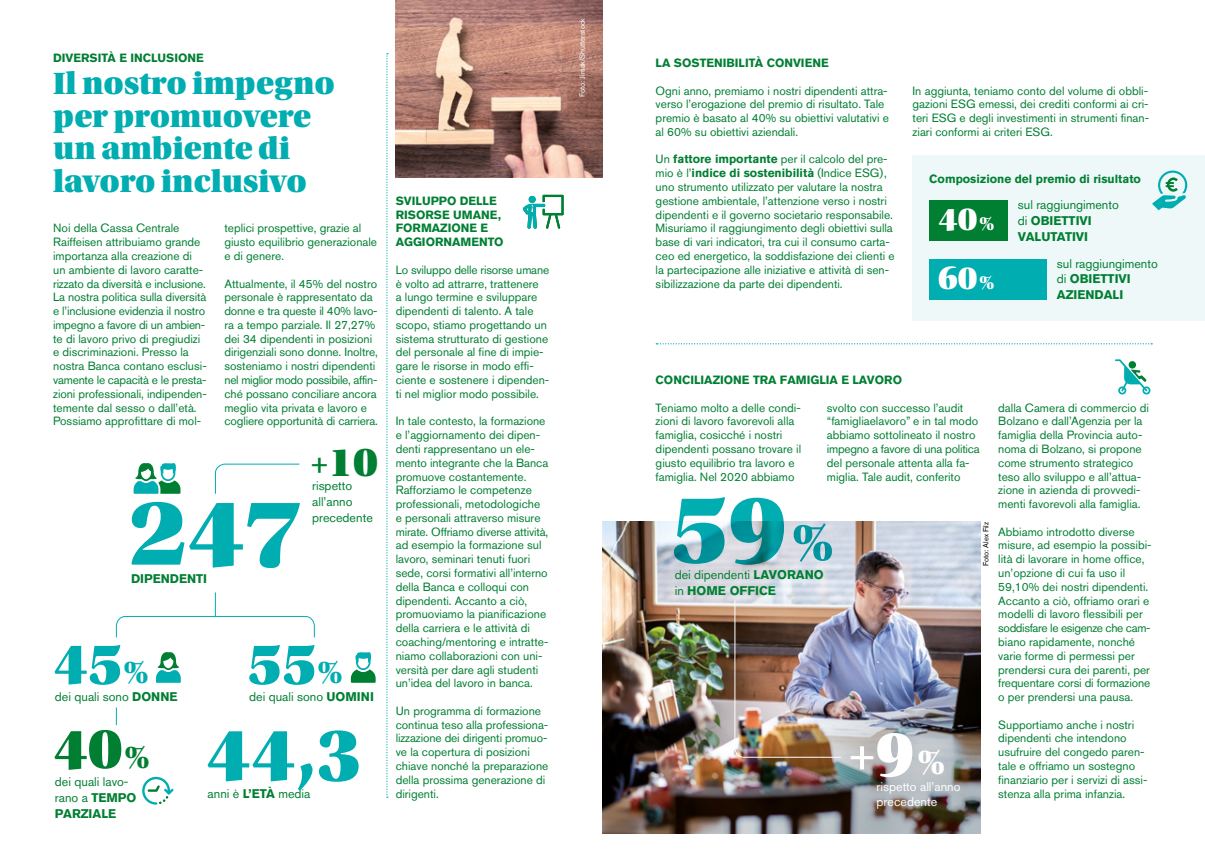
<style>
.page{position:relative;width:1205px;height:851px;background:#fff}
.page>*{position:absolute;margin:0;border:0;box-sizing:border-box;transform-origin:0 0}
.t1{font:98.75px "Utopia Std Black Headline";color:#00adb1}
.t2{font:76.62px "Utopia Std Black Headline";color:#00adb1}
.t3{font:65px "Utopia Std Black Headline";color:#fff}
.t4{font:59.12px "Utopia Std Black Headline";color:#00adb1}
.t5{font:59.12px "Utopia Std Black Headline";color:#007f33}
.t6{font:55.5px "Utopia Std Black Headline";color:#00adb1}
.t7{font:42.38px "Utopia Std Black Headline";color:#007f33}
.t8{font:33.5px "Utopia Std Black Headline";color:#fff}
.t9{font:32.5px/32.5px "Utopia Std Black Headline";color:#00adb1}
.t10{font:12.5px/15.8px "Akzidenz Grotesk BQ";color:#007f33}
.t11{font:12.5px/15.8px "Akzidenz Grotesk BQ";color:#fff}
.t12{font:700 12.5px "Akzidenz Grotesk BQ";color:#007f33}
.t13{font:11.88px/13.8px "Akzidenz Grotesk BQ";color:#007f33}
.t14{font:700 11.88px/13.8px "Akzidenz Grotesk BQ";color:#007f33}
.t15{font:7.5px "Akzidenz Grotesk BQ";color:#fff}
.t16{font:7.5px "Akzidenz Grotesk BQ";color:#000}
.s1{font-size:33.38px}
.s2{font-weight:700}
.s3{font-size:20.12px}
.s4{font-weight:400}
.s5{font-size:36.75px}
</style>
<div class="page">
<div style="left:912px;top:155px;width:293px;height:165px;background:#eff8f8"></div>
<img style="left:602px;top:522px;width:378px;height:52px">
<img style="left:602px;top:574px;width:378px;height:259px">
<svg style="left:386px;top:53px;width:2px;height:744px"></svg>
<svg style="left:656px;top:343px;width:496px;height:1px"></svg>
<img style="left:396px;top:0;width:206px;height:177px">
<img style="left:734px;top:599px;width:108px;height:158px">
<div style="left:930px;top:200px;width:78px;height:40px;background:#007f33"></div>
<div style="left:930px;top:259px;width:117px;height:40px;background:#00adb1"></div>
<svg style="left:523px;top:195px;width:41px;height:34px"></svg>
<div style="left:529px;top:196px;width:7px;height:7px;background:#00adb1;border-radius:50%"></div>
<svg style="left:1152px;top:170px;width:35px;height:40px"></svg>
<svg style="left:1115px;top:359px;width:35px;height:35px"></svg>
<svg style="left:134px;top:463px;width:46px;height:30px"></svg>
<svg style="left:156px;top:652px;width:25px;height:30px"></svg>
<svg style="left:351px;top:652px;width:25px;height:30px"></svg>
<svg style="left:116px;top:592px;width:199px;height:46px"></svg>
<svg style="left:116px;top:707px;width:1px;height:18px"></svg>
<svg style="left:215px;top:463px;width:85px;height:31px"></svg>
<svg style="left:142px;top:776px;width:32px;height:28px"></svg>
<p class="t14" style="left:53px;top:51px;width:152px">DIVERSITÀ E INCLUSIONE</p>
<h3 class="t9" style="left:53px;top:68px;width:283px">Il nostro impegno per promuovere un ambiente di lavoro inclusivo</h3>
<p class="t13" style="left:53px;top:221px;width:155px">Noi della Cassa Centrale<br>Raiffeisen attribuiamo grande importanza alla creazione di un ambiente di lavoro caratte&shy;rizzato da diversità e inclusione.<br>La nostra politica sulla diversità e l’inclusione evidenzia il nostro impegno a favore di un ambien&shy;te di lavoro privo di pregiudizi e discriminazioni. Presso la nostra Banca contano esclusi&shy;vamente le capacità e le presta&shy;zioni professionali, indipenden&shy;temente dal sesso o dall’età.<br>Possiamo approfittare di mol-</p>
<p class="t13" style="left:224px;top:221px;width:154px">teplici prospettive, grazie al giusto equilibrio generazionale e di genere.</p>
<p class="t13" style="left:224px;top:276px;width:155px">Attualmente, il 45% del nostro personale è rappresentato da donne e tra queste il 40% lavo&shy;ra a tempo parziale. Il 27,27% dei 34 dipendenti in posizioni dirigenziali sono donne. Inoltre, sosteniamo i nostri dipendenti nel miglior modo possibile, affin&shy;ché possano conciliare ancora meglio vita privata e lavoro e cogliere opportunità di carriera.</p>
<h1 class="t1" style="left:129px;top:480px;width:175px">247</h1>
<p class="t12" style="left:131px;top:571px;width:78px">DIPENDENTI</p>
<h3 class="t7" style="left:310px;top:440px;width:69px">+10</h3>
<p class="t10" style="left:312px;top:478px;width:62px">rispetto all’anno precedente</p>
<h3 class="t4" style="left:53px;top:632px;width:97px">45<span class="s1">%</span></h3>
<p class="t10" style="left:55px;top:688px;width:124px">dei quali sono <span class="s2">DONNE</span></p>
<h3 class="t4" style="left:247px;top:632px;width:97px">55<span class="s1">%</span></h3>
<p class="t10" style="left:249px;top:688px;width:126px">dei quali sono <span class="s2">UOMINI</span></p>
<h3 class="t5" style="left:53px;top:717px;width:98px">40<span class="s1">%</span></h3>
<h2 class="t2" style="left:206px;top:714px;width:157px">44,3</h2>
<p class="t10" style="left:208px;top:785px;width:104px">anni è <span class="s2">L’ETÀ</span> media</p>
<p class="t10" style="left:55px;top:773px;width:83px">dei quali lavo&shy;rano a <span class="s2">TEMPO<br>PARZIALE</span></p>
<p class="t14" style="left:396px;top:194px;width:109px">SVILUPPO DELLE<br>RISORSE UMANE,<br>FORMAZIONE E<br>AGGIORNAMENTO</p>
<p class="t13" style="left:396px;top:262px;width:155px">Lo sviluppo delle risorse umane è volto ad attrarre, trattenere<br>a lungo termine e sviluppare dipendenti di talento. A tale scopo, stiamo progettando un sistema strutturato di gestione del personale al fine di impie&shy;gare le risorse in modo effi&shy;ciente e sostenere i dipenden&shy;ti nel miglior modo possibile.</p>
<p class="t13" style="left:396px;top:414px;width:154px">In tale contesto, la formazione e l’aggiornamento dei dipen&shy;denti rappresentano un ele&shy;mento integrante che la Banca promuove costantemente.<br>Rafforziamo le competenze professionali, metodologiche e personali attraverso misure mirate. Offriamo diverse attività, ad esempio la formazione sul lavoro, seminari tenuti fuori sede, corsi formativi all’interno della Banca e colloqui con dipendenti. Accanto a ciò, promuoviamo la pianificazione della carriera e le attività di coaching/mentoring e intratte&shy;niamo collaborazioni con uni&shy;versità per dare agli studenti un’idea del lavoro in banca.</p>
<p class="t13" style="left:396px;top:703px;width:154px">Un programma di formazione continua teso alla professiona&shy;lizzazione dei dirigenti promuo&shy;ve la copertura di posizioni chiave nonché la preparazione della prossima generazione di dirigenti.</p>
<p class="t15" style="left:578px;top:97px;width:81px;rotate:-90deg">Foto: Jirsak/Shutterstock</p>
<p class="t14" style="left:656px;top:56px;width:175px">LA SOSTENIBILITÀ CONVIENE</p>
<p class="t13" style="left:656px;top:83px;width:235px">Ogni anno, premiamo i nostri dipendenti attra&shy;verso l’erogazione del premio di risultato. Tale premio è basato al 40% su obiettivi valutativi e al 60% su obiettivi aziendali.</p>
<p class="t13" style="left:656px;top:152px;width:240px">Un <span class="s2">fattore importante</span> per il calcolo del pre&shy;mio è l’<span class="s2">indice di sostenibilità</span> (Indice ESG), uno strumento utilizzato per valutare la nostra gestione ambientale, l’attenzione verso i nostri dipendenti e il governo societario responsabile.<br>Misuriamo il raggiungimento degli obiettivi sulla base di vari indicatori, tra cui il consumo carta&shy;ceo ed energetico, la soddisfazione dei clienti e la partecipazione alle iniziative e attività di sen&shy;sibilizzazione da parte dei dipendenti.</p>
<p class="t13" style="left:912px;top:83px;width:238px;text-align:justify">In aggiunta, teniamo conto del volume di obbli&shy;gazioni ESG emessi, dei crediti conformi ai cri&shy;teri ESG e degli investimenti in strumenti finan&shy;ziari conformi ai criteri ESG.</p>
<p class="t14" style="left:929px;top:171px;width:213px">Composizione del premio di risultato</p>
<h3 class="t8" style="left:938px;top:202px;width:58px">40<span class="s3">%</span></h3>
<p class="t10" style="left:1018px;top:197px;width:103px">sul raggiungimento di <span class="s2">OBIETTIVI<br>VALUTATIVI</span></p>
<p class="t10" style="left:1057px;top:255px;width:103px">sul raggiungimento di <span class="s2">OBIETTIVI<br>AZIENDALI</span></p>
<h3 class="t8" style="left:938px;top:260px;width:58px">60<span class="s3">%</span></h3>
<p class="t14" style="left:656px;top:373px;width:248px">CONCILIAZIONE TRA FAMIGLIA E LAVORO</p>
<p class="t13" style="left:656px;top:400px;width:147px">Teniamo molto a delle condi&shy;zioni di lavoro favorevoli alla famiglia, cosicché i nostri dipendenti possano trovare il giusto equilibrio tra lavoro e famiglia. Nel 2020 abbiamo</p>
<p class="t13" style="left:827px;top:400px;width:154px">svolto con successo l’audit “famigliaelavoro” e in tal modo abbiamo sottolineato il nostro impegno a favore di una politica del personale attenta alla fa&shy;miglia. Tale audit, conferito</p>
<p class="t13" style="left:998px;top:400px;width:152px">dalla Camera di commercio di<br>Bolzano e dall’Agenzia per la famiglia della Provincia auto&shy;noma di Bolzano, si propone come strumento strategico teso allo sviluppo e all’attua&shy;zione in azienda di provvedi&shy;menti favorevoli alla famiglia.</p>
<p class="t13" style="left:998px;top:524px;width:155px">Abbiamo introdotto diverse misure, ad esempio la possibi&shy;lità di lavorare in home office, un’opzione di cui fa uso il<br>59,10% dei nostri dipendenti.<br>Accanto a ciò, offriamo orari e modelli di lavoro flessibili per soddisfare le esigenze che cam&shy;biano rapidamente, nonché varie forme di permessi per prendersi cura dei parenti, per frequentare corsi di formazione o per prendersi una pausa.</p>
<p class="t13" style="left:998px;top:717px;width:151px">Supportiamo anche i nostri dipendenti che intendono usufruire del congedo paren&shy;tale e offriamo un sostegno finanziario per i servizi di assi&shy;stenza alla prima infanzia.</p>
<h1 class="t1" style="left:671px;top:476px;width:117px">59</h1>
<p class="t10" style="left:675px;top:567px;width:151px">dei dipendenti <span class="s2">LAVORANO</span></p>
<p class="t16" style="left:981px;top:566px;width:46px;rotate:-90deg">Foto: Alex Filz</p>
<h3 class="t6" style="left:792px;top:513px;width:42px">%</h3>
<p class="t12" style="left:675px;top:583px;width:103px"><span class="s4">in</span> HOME OFFICE</p>
<h3 class="t3" style="left:848px;top:719px;width:98px">+9<span class="s5">%</span></h3>
<p class="t11" style="left:876px;top:778px;width:85px">rispetto all’anno precedente</p>
</div>
